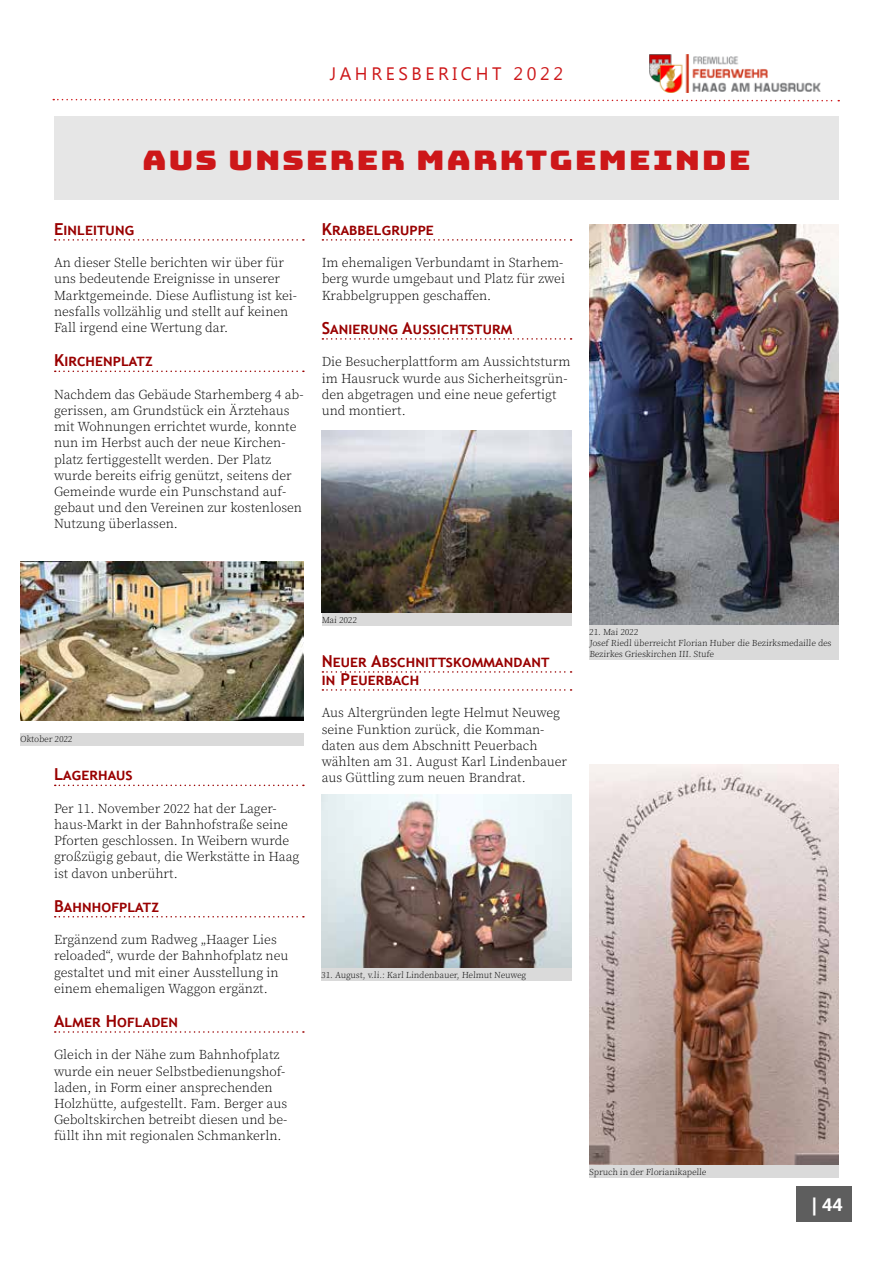
<style>
.page{position:relative;width:893px;height:1263px;background:#fff}
.page>*{position:absolute;margin:0;border:0;box-sizing:border-box;transform-origin:0 0}
.t1{font:27px "Bungee";letter-spacing:.05em;color:#cd1719;scale:1.25 1}
.t2{font:18px "Myanmar Text";letter-spacing:.2em;color:#cd1719}
.t3{font:700 18px "Myanmar Text";color:#fff}
.t4{font:700 16.5px/18px "Trebuchet MS";letter-spacing:.01em;color:#900}
.t5{font:300 13.5px/16.2px "Source Serif Pro";color:#000}
.t6{font:300 9px/10.8px "Source Serif Pro";color:#000}
</style>
<div class="page">
<div style="left:54px;top:116px;width:785px;height:84px;background:#e6e6e6"></div>
<svg style="left:55px;top:239px;width:249px;height:2px"></svg>
<svg style="left:55px;top:371px;width:249px;height:1px"></svg>
<svg style="left:55px;top:785px;width:249px;height:1px"></svg>
<svg style="left:55px;top:916px;width:249px;height:1px"></svg>
<svg style="left:55px;top:1031px;width:249px;height:2px"></svg>
<svg style="left:322px;top:239px;width:250px;height:2px"></svg>
<svg style="left:322px;top:338px;width:250px;height:2px"></svg>
<svg style="left:322px;top:671px;width:250px;height:2px"></svg>
<svg style="left:322px;top:689px;width:250px;height:2px"></svg>
<img style="left:20px;top:561px;width:284px;height:159px">
<div style="left:20px;top:733px;width:284px;height:12px;background:#dadada"></div>
<img style="left:321px;top:795px;width:250px;height:173px">
<div style="left:321px;top:968px;width:250px;height:13px;background:#dadada"></div>
<img style="left:322px;top:431px;width:249px;height:181px">
<div style="left:322px;top:614px;width:249px;height:12px;background:#dadada"></div>
<img style="left:589px;top:765px;width:250px;height:401px">
<div style="left:589px;top:1166px;width:250px;height:12px;background:#dadada"></div>
<img style="left:589px;top:225px;width:250px;height:401px">
<div style="left:589px;top:626px;width:250px;height:12px;background:#dadada"></div>
<div style="left:589px;top:636px;width:250px;height:23px;background:#dadada"></div>
<div style="left:797px;top:1185px;width:55px;height:36px;background:#5e5e5e"></div>
<svg style="left:53px;top:98px;width:786px;height:4px"></svg>
<img style="left:649px;top:54px;width:172px;height:38px">
<h2 class="t2" style="left:330px;top:64px;width:235px">JAHRESBERICHT 2022</h2>
<h1 class="t1" style="left:142px;top:145px;width:488px">AUS UNSERER MARKTGEMEINDE</h1>
<p class="t4" style="left:54px;top:220px;width:82px">Einleitung</p>
<p class="t5" style="left:54px;top:255px;width:245px">An dieser Stelle berichten wir über für uns bedeutende Ereignisse in unserer Marktgemeinde. Diese Auflistung ist kei&shy;nesfalls vollzählig und stellt auf keinen Fall irgend eine Wertung dar.</p>
<p class="t4" style="left:54px;top:351px;width:100px">Kirchenplatz</p>
<p class="t5" style="left:54px;top:386px;width:251px">Nachdem das Gebäude Starhemberg 4 ab&shy;gerissen, am Grundstück ein Ärztehaus mit Wohnungen errichtet wurde, konnte nun im Herbst auch der neue Kirchen&shy;platz fertiggestellt werden. Der Platz wurde bereits eifrig genützt, seitens der Gemeinde wurde ein Punschstand auf&shy;gebaut und den Vereinen zur kostenlosen Nutzung überlassen.</p>
<p class="t4" style="left:322px;top:220px;width:114px">Krabbelgruppe</p>
<p class="t5" style="left:322px;top:255px;width:245px">Im ehemaligen Verbundamt in Starhem&shy;berg wurde umgebaut und Platz für zwei<br>Krabbelgruppen geschaffen.</p>
<p class="t4" style="left:322px;top:319px;width:192px">Sanierung Aussichtsturm</p>
<p class="t5" style="left:322px;top:354px;width:250px">Die Besucherplattform am Aussichtsturm im Hausruck wurde aus Sicherheitsgrün&shy;den abgetragen und eine neue gefertigt und montiert.</p>
<p class="t6" style="left:20px;top:734px;width:54px">Oktober 2022</p>
<p class="t4" style="left:54px;top:765px;width:80px">Lagerhaus</p>
<p class="t5" style="left:54px;top:800px;width:247px">Per 11. November 2022 hat der Lager&shy;haus-Markt in der Bahnhofstraße seine Pforten geschlossen. In Weibern wurde großzügig gebaut, die Werkstätte in Haag ist davon unberührt.</p>
<p class="t4" style="left:54px;top:897px;width:107px">Bahnhofplatz</p>
<p class="t5" style="left:54px;top:932px;width:236px">Ergänzend zum Radweg „Haager Lies reloaded“, wurde der Bahnhofplatz neu gestaltet und mit einer Ausstellung in einem ehemaligen Waggon ergänzt.</p>
<p class="t4" style="left:54px;top:1012px;width:126px">Almer Hofladen</p>
<p class="t5" style="left:54px;top:1047px;width:235px">Gleich in der Nähe zum Bahnhofplatz wurde ein neuer Selbstbedienungshof&shy;laden, in Form einer ansprechenden Holzhütte, aufgestellt. Fam. Berger aus Geboltskirchen betreibt diesen und be&shy;füllt ihn mit regionalen Schmankerln.</p>
<p class="t6" style="left:322px;top:615px;width:37px">Mai 2022</p>
<p class="t4" style="left:322px;top:652px;width:227px">Neuer Abschnittskommandant in Peuerbach</p>
<p class="t5" style="left:322px;top:705px;width:247px">Aus Altergründen legte Helmut Neuweg seine Funktion zurück, die Komman&shy;daten aus dem Abschnitt Peuerbach wählten am 31. August Karl Lindenbauer aus Güttling zum neuen Brandrat.</p>
<p class="t6" style="left:589px;top:627px;width:244px">21. Mai 2022<br>Josef Riedl überreicht Florian Huber die Bezirksmedaille des<br>Bezirkes Grieskirchen III. Stufe</p>
<p class="t6" style="left:321px;top:969px;width:207px">31. August, v.li.: Karl Lindenbauer, Helmut Neuweg</p>
<p class="t6" style="left:589px;top:1167px;width:119px">Spruch in der Florianikapelle</p>
<h2 class="t3" style="left:811px;top:1194px;width:33px">| 44</h2>
</div>
